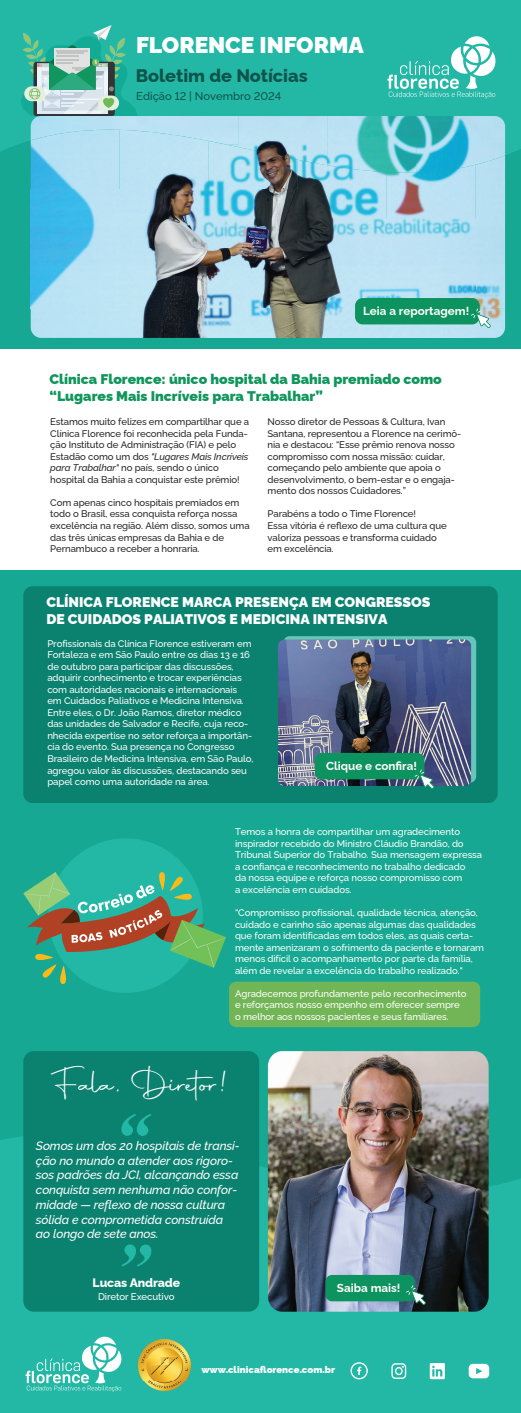
<style>
.page{position:relative;width:521px;height:1413px;background:#fff}
.page>*{position:absolute;margin:0;border:0;box-sizing:border-box;transform-origin:0 0}
.t1{font:32.99px "Autography";letter-spacing:-.01em;color:#fff}
.t2{font:900 22.75px "Raleway";color:#fff}
.t3{font:800 18.11px "Raleway";color:#0f544b}
.t4{font:900 14px/16.8px "Raleway";color:#10965c}
.t5{font:900 14px/16.8px "Raleway";color:#fff}
.t6{font:italic 500 12.25px/14.7px "Raleway";letter-spacing:-.01em;color:#fff}
.t7{font:800 12.25px "Raleway";letter-spacing:-.01em;color:#fff}
.t8{font:700 11.64px "Raleway";color:#fff}
.t9{font:500 11.2px "Raleway";color:#0f544b}
.t10{font:500 9.71px "Raleway";letter-spacing:-.01em;color:#fff}
.t11{font:500 9.62px/11.5px "Raleway";letter-spacing:-.01em;color:#fff}
.t12{font:500 9.62px/11.5px "Raleway";letter-spacing:-.01em;color:#272727}
.t13{font:900 9.62px "Raleway";color:#fff}
.s1{font-style:italic}
</style>
<div class="page">
<div style="left:0;top:0;width:521px;height:1294px;background:#16a892"></div>
<div style="left:23px;top:586px;width:475px;height:217px;background:#0b8170;border-radius:9px"></div>
<div style="left:0;top:0;width:521px;height:185px;background:#23b8a6"></div>
<div style="left:0;top:1116px;width:521px;height:297px;background:#23b8a6"></div>
<svg style="left:26px;top:1336px;width:97px;height:56px"></svg>
<svg style="left:350px;top:1362px;width:18px;height:17px"></svg>
<svg style="left:391px;top:1363px;width:15px;height:16px"></svg>
<svg style="left:430px;top:1363px;width:15px;height:16px"></svg>
<svg style="left:387px;top:36px;width:111px;height:62px;background:#59c9bb"></svg>
<div style="left:229px;top:982px;width:251px;height:45px;background:#72b557;border-radius:7px"></div>
<div style="left:283px;top:636px;width:193px;height:147px;background:#66c6ba;border-radius:6px"></div>
<svg style="left:469px;top:1364px;width:20px;height:14px"></svg>
<img style="left:278px;top:639px;width:193px;height:147px">
<svg style="left:20px;top:25px;width:118px;height:91px;background:#61baa9"></svg>
<div style="left:0;top:349px;width:521px;height:220px;background:#fff"></div>
<div style="left:315px;top:753px;width:109px;height:26px;background:#0d935f;border-radius:7px"></div>
<svg style="left:414px;top:769px;width:20px;height:20px"></svg>
<img style="left:268px;top:1051px;width:221px;height:261px">
<div style="left:326px;top:1275px;width:89px;height:26px;background:#0d935f;border-radius:6px"></div>
<svg style="left:406px;top:1285px;width:20px;height:20px"></svg>
<div style="left:23px;top:1051px;width:236px;height:261px;background:#0b8170;border-radius:11px"></div>
<svg style="left:121px;top:1114px;width:30px;height:22px"></svg>
<svg style="left:121px;top:1244px;width:30px;height:23px"></svg>
<img style="left:136px;top:1337px;width:56px;height:67px">
<div style="left:48px;top:838px;width:155px;height:155px;background:#23b8a6;border-radius:50%"></div>
<svg style="left:23px;top:872px;width:203px;height:112px"></svg>
<img style="left:31px;top:144px;width:177px;height:45px">
<img style="left:208px;top:144px;width:89px;height:45px">
<img style="left:476px;top:173px;width:29px;height:165px">
<img style="left:297px;top:165px;width:89px;height:173px">
<img style="left:386px;top:173px;width:90px;height:165px">
<img style="left:31px;top:189px;width:267px;height:149px">
<img style="left:31px;top:116px;width:207px;height:28px">
<img style="left:238px;top:116px;width:89px;height:49px">
<img style="left:327px;top:116px;width:178px;height:57px">
<svg style="left:225px;top:144px;width:13px;height:3px"></svg>
<div style="left:355px;top:298px;width:125px;height:26px;background:#0d935f;border-radius:8px"></div>
<svg style="left:471px;top:308px;width:20px;height:20px"></svg>
<h2 class="t2" style="left:136px;top:27px;width:229px">FLORENCE INFORMA</h2>
<p class="t9" style="left:136px;top:87px;width:147px">Edição 12 | Novembro 2024</p>
<h3 class="t3" style="left:136px;top:61px;width:173px">Boletim de Notícias</h3>
<p class="t8" style="left:363px;top:301px;width:108px">Leia a reportagem!</p>
<h3 class="t4" style="left:50px;top:369px;width:394px">Clínica Florence: único hospital da Bahia premiado como “Lugares Mais Incríveis para Trabalhar”</h3>
<p class="t12" style="left:50px;top:415px;width:200px">Estamos muito felizes em compartilhar que a Clínica Florence foi reconhecida pela Funda&shy;ção Instituto de Administração (FIA) e pelo Estadão como um dos <span class="s1">"Lugares Mais Incríveis para Trabalhar"</span> no país, sendo o único hospital da Bahia a conquistar este prêmio!</p>
<p class="t12" style="left:50px;top:496px;width:201px">Com apenas cinco hospitais premiados em todo o Brasil, essa conquista reforça nossa excelência na região. Além disso, somos uma das três únicas empresas da Bahia e de Pernambuco a receber a honraria.</p>
<p class="t12" style="left:267px;top:415px;width:195px">Nosso diretor de Pessoas &amp; Cultura, Ivan Santana, representou a Florence na cerimô&shy;nia e destacou: “Esse prêmio renova nosso compromisso com nossa missão: cuidar, começando pelo ambiente que apoia o desenvolvimento, o bem-estar e o engaja&shy;mento dos nossos Cuidadores.”</p>
<p class="t12" style="left:267px;top:507px;width:181px">Parabéns a todo o Time Florence!<br>Essa vitória é reflexo de uma cultura que valoriza pessoas e transforma cuidado em excelência.</p>
<h3 class="t5" style="left:46px;top:592px;width:386px">CLÍNICA FLORENCE MARCA PRESENÇA EM CONGRESSOS<br>DE CUIDADOS PALIATIVOS E MEDICINA INTENSIVA</h3>
<p class="t11" style="left:47px;top:636px;width:208px">Profissionais da Clínica Florence estiveram em Fortaleza e em São Paulo entre os dias 13 e 16 de outubro para participar das discussões, adquirir conhecimento e trocar experiências com autoridades nacionais e internacionais em Cuidados Paliativos e Medicina Intensiva.<br>Entre eles, o Dr. João Ramos, diretor médico das unidades de Salvador e Recife, cuja reco&shy;nhecida expertise no setor reforça a importân&shy;cia do evento. Sua presença no Congresso Brasileiro de Medicina Intensiva, em São Paulo, agregou valor às discussões, destacando seu papel como uma autoridade na área.</p>
<p class="t8" style="left:326px;top:756px;width:92px">Clique e confira!</p>
<p class="t11" style="left:235px;top:825px;width:249px">Temos a honra de compartilhar um agradecimento inspirador recebido do Ministro Cláudio Brandão, do Tribunal Superior do Trabalho. Sua mensagem expressa a confiança e reconhecimento no trabalho dedicado<br>da nossa equipe e reforça nosso compromisso com<br>a excelência em cuidados.</p>
<p class="t11" style="left:235px;top:906px;width:251px">“Compromisso profissional, qualidade técnica, atenção, cuidado e carinho são apenas algumas das qualidades que foram identificadas em todos eles, as quais certa&shy;mente amenizaram o sofrimento da paciente e tornaram menos difícil o acompanhamento por parte da família, além de revelar a excelência do trabalho realizado."</p>
<p class="t11" style="left:235px;top:987px;width:233px">Agradecemos profundamente pelo reconhecimento e reforçamos nosso empenho em oferecer sempre o melhor aos nossos pacientes e seus familiares.</p>
<h1 class="t1" style="left:53px;top:1062px;width:176px">Fala, Diretor!</h1>
<p class="t6" style="left:36px;top:1137px;width:205px">Somos um dos 20 hospitais de transi&shy;ção no mundo a atender aos rigoro&shy;sos padrões da JCI, alcançando essa conquista sem nenhuma não confor&shy;midade — reflexo de nossa cultura sólida e comprometida construída ao longo de sete anos.</p>
<p class="t7" style="left:93px;top:1273px;width:89px">Lucas Andrade</p>
<p class="t10" style="left:98px;top:1289px;width:78px">Diretor Executivo</p>
<p class="t8" style="left:337px;top:1278px;width:65px">Saiba mais!</p>
<p class="t13" style="left:201px;top:1362px;width:135px">www.clinicaflorence.com.br</p>
</div>
